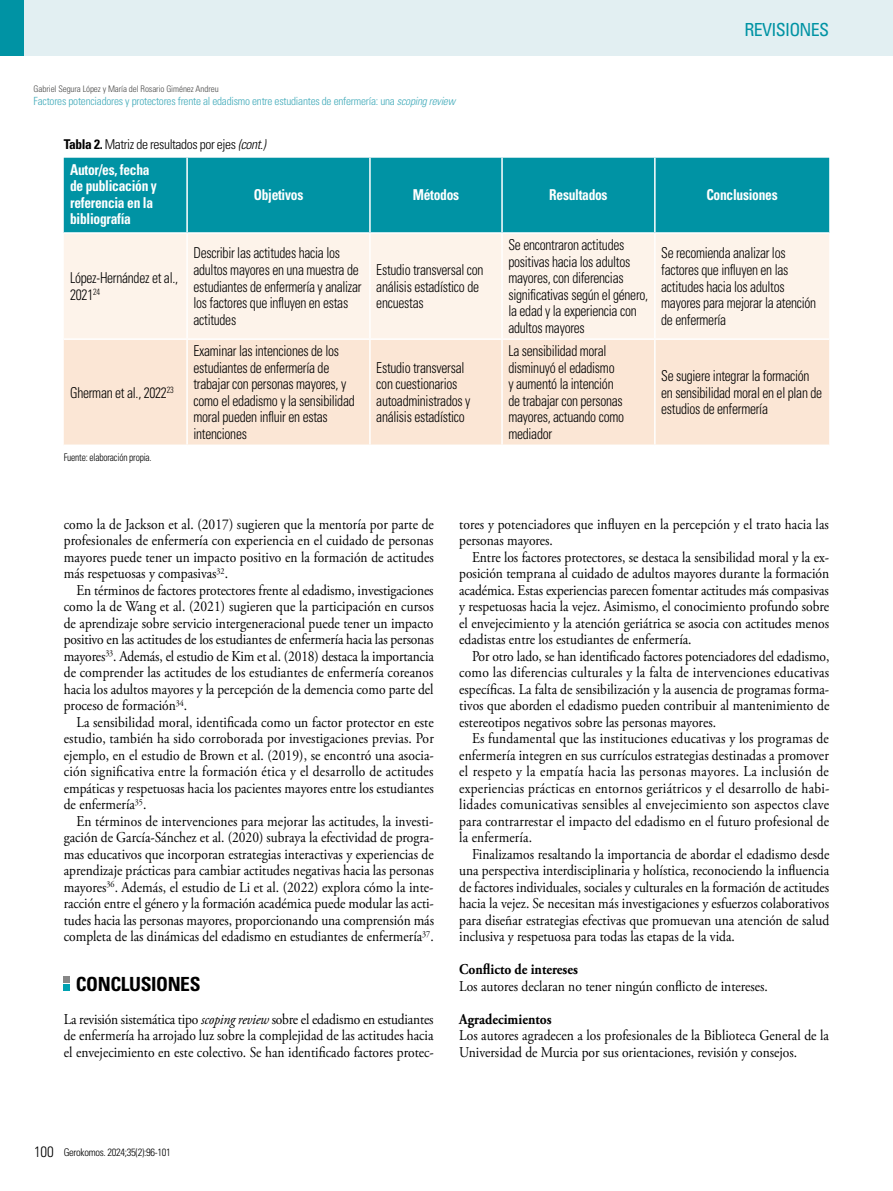
<style>
.page{position:relative;width:893px;height:1191px;background:#fff}
.page>*{position:absolute;margin:0;border:0;box-sizing:border-box;transform-origin:0 0}
.t1{font:700 condensed 19.5px "Univers LT Std";letter-spacing:-.02em;color:#000}
.t2{font:condensed 18px "Univers LT Std";letter-spacing:-.04em;color:#0093a4}
.t3{font:15px/16.5px "Adobe Garamond Pro";color:#000;text-align:justify;scale:.9 1}
.t4{font:300 condensed 15px/16.5px "Univers LT Std";letter-spacing:-.02em;color:#000;scale:.9 1}
.t5{font:700 condensed 15px/16.5px "Univers LT Std";letter-spacing:-.02em;color:#fff;scale:.9 1}
.t6{font:700 15px "Adobe Garamond Pro";color:#000;scale:.9 1}
.t7{font:300 condensed 13.5px "Univers LT Std";letter-spacing:-.03em;color:#000}
.t8{font:300 condensed 11.25px "Univers LT Std";letter-spacing:-.02em;color:#42abba}
.t9{font:300 condensed 10.5px "Univers LT Std";letter-spacing:-.02em;color:#000}
.t10{font:300 condensed 10.5px "Univers LT Std";letter-spacing:-.02em;color:#000;scale:.9 1}
.t11{font:300 condensed 9px "Univers LT Std";letter-spacing:-.01em;color:#4a4a49}
.s1{font-style:italic}
.s2{font-weight:700}
.s3{font-size:15px}
</style>
<div class="page">
<div style="left:0;top:0;width:893px;height:55px;background:#e2eff2"></div>
<div style="left:0;top:0;width:24px;height:55px;background:#0093a4"></div>
<svg style="left:64px;top:976px;width:6px;height:14px"></svg>
<div style="left:64px;top:158px;width:765px;height:74px;background:#0093a4"></div>
<div style="left:64px;top:234px;width:765px;height:104px;background:#fdf3ea"></div>
<div style="left:64px;top:340px;width:765px;height:104px;background:#fbe6d5"></div>
<hr style="left:186px;top:158px;width:2px;height:74px;background:#fff">
<hr style="left:369px;top:158px;width:2px;height:74px;background:#fff">
<hr style="left:501px;top:158px;width:2px;height:74px;background:#fff">
<hr style="left:654px;top:158px;width:2px;height:74px;background:#fff">
<hr style="left:186px;top:234px;width:2px;height:104px;background:#fff">
<hr style="left:369px;top:234px;width:2px;height:104px;background:#fff">
<hr style="left:501px;top:234px;width:2px;height:104px;background:#fff">
<hr style="left:654px;top:234px;width:2px;height:104px;background:#fff">
<hr style="left:186px;top:340px;width:2px;height:104px;background:#fff">
<hr style="left:369px;top:340px;width:2px;height:104px;background:#fff">
<hr style="left:501px;top:340px;width:2px;height:104px;background:#fff">
<hr style="left:654px;top:340px;width:2px;height:104px;background:#fff">
<p class="t11" style="left:34px;top:83px;width:187px">Gabriel Segura López y María del Rosario Giménez Andreu</p>
<p class="t8" style="left:34px;top:94px;width:423px">Factores potenciadores y protectores frente al edadismo entre estudiantes de enfermería: una <span class="s1">scoping review</span></p>
<p class="t2" style="left:745px;top:18px;width:86px">REVISIONES</p>
<p class="t7" style="left:64px;top:136px;width:203px"><span class="s2">Tabla 2.</span> Matriz de resultados por ejes <span class="s1">(cont.)</span></p>
<p class="t5" style="left:70px;top:161px;width:98px">Autor/es, fecha de publicación y referencia en la bibliografía</p>
<p class="t5" style="left:254px;top:186px;width:57px">Objetivos</p>
<p class="t5" style="left:413px;top:186px;width:53px">Métodos</p>
<p class="t5" style="left:549px;top:186px;width:66px">Resultados</p>
<p class="t5" style="left:706px;top:186px;width:81px">Conclusiones</p>
<p class="t4" style="left:70px;top:270px;width:121px">López-Hernández et al.,<br>2021<sup>24</sup></p>
<p class="t4" style="left:70px;top:384px;width:117px">Gherman et al., 2022<sup>23</sup></p>
<p class="t10" style="left:64px;top:451px;width:99px">Fuente: elaboración propia.</p>
<p class="t4" style="left:193px;top:245px;width:188px">Describir las actitudes hacia los adultos mayores en una muestra de estudiantes de enfermería y analizar los factores que influyen en estas actitudes</p>
<p class="t4" style="left:193px;top:343px;width:181px">Examinar las intenciones de los estudiantes de enfermería de trabajar con personas mayores, y como el edadismo y la sensibilidad moral pueden influir en estas intenciones</p>
<p class="t4" style="left:376px;top:261px;width:121px">Estudio transversal con análisis estadístico de encuestas</p>
<p class="t4" style="left:376px;top:359px;width:106px">Estudio transversal con cuestionarios autoadministrados y análisis estadístico</p>
<p class="t4" style="left:508px;top:237px;width:157px">Se encontraron actitudes positivas hacia los adultos mayores, con diferencias significativas según el género, la edad y la experiencia con adultos mayores</p>
<p class="t4" style="left:661px;top:245px;width:174px">Se recomienda analizar los factores que influyen en las actitudes hacia los adultos mayores para mejorar la atención de enfermería</p>
<p class="t4" style="left:508px;top:343px;width:130px">La sensibilidad moral disminuyó el edadismo<br>y aumentó la intención de trabajar con personas mayores, actuando como mediador</p>
<p class="t4" style="left:661px;top:367px;width:180px">Se sugiere integrar la formación en sensibilidad moral en el plan de estudios de enfermería</p>
<p class="t3" style="left:64px;top:516px;width:413px">como la de Jackson et al. (2017) sugieren que la mentoría por parte de profesionales de enfermería con experiencia en el cuidado de personas mayores puede tener un impacto positivo en la formación de actitudes más respetuosas y compasivas<sup>32</sup>.</p>
<p class="t3" style="left:64px;top:582px;width:413px;text-indent:13px">En términos de factores protectores frente al edadismo, investigaciones como la de Wang et al. (2021) sugieren que la participación en cursos de aprendizaje sobre servicio intergeneracional puede tener un impacto positivo en las actitudes de los estudiantes de enfermería hacia las personas mayores<sup>33</sup>. Además, el estudio de Kim et al. (2018) destaca la importancia de comprender las actitudes de los estudiantes de enfermería coreanos hacia los adultos mayores y la percepción de la demencia como parte del proceso de formación<sup>34</sup>.</p>
<p class="t3" style="left:64px;top:714px;width:413px;text-indent:13px">La sensibilidad moral, identificada como un factor protector en este estudio, también ha sido corroborada por investigaciones previas. Por ejemplo, en el estudio de Brown et al. (2019), se encontró una asocia&shy;ción significativa entre la formación ética y el desarrollo de actitudes empáticas y respetuosas hacia los pacientes mayores entre los estudiantes de enfermería<sup>35</sup>.</p>
<p class="t3" style="left:64px;top:813px;width:413px;text-indent:13px">En términos de intervenciones para mejorar las actitudes, la investi&shy;gación de García-Sánchez et al. (2020) subraya la efectividad de progra&shy;mas educativos que incorporan estrategias interactivas y experiencias de aprendizaje prácticas para cambiar actitudes negativas hacia las personas mayores<sup>36</sup>. Además, el estudio de Li et al. (2022) explora cómo la inte&shy;racción entre el género y la formación académica puede modular las acti&shy;tudes hacia las personas mayores, proporcionando una comprensión más completa de las dinámicas del edadismo en estudiantes de enfermería<sup>37</sup>.</p>
<h1 class="t1" style="left:76px;top:971px;width:126px">CONCLUSIONES</h1>
<p class="t3" style="left:64px;top:1011px;width:413px">La revisión sistemática tipo <span class="s1">scoping review</span> sobre el edadismo en estudiantes de enfermería ha arrojado luz sobre la complejidad de las actitudes hacia el envejecimiento en este colectivo. Se han identificado factores protec-</p>
<p class="t3" style="left:459px;top:516px;width:412px">tores y potenciadores que influyen en la percepción y el trato hacia las personas mayores.</p>
<p class="t3" style="left:459px;top:549px;width:413px;text-indent:13px">Entre los factores protectores, se destaca la sensibilidad moral y la ex&shy;posición temprana al cuidado de adultos mayores durante la formación académica. Estas experiencias parecen fomentar actitudes más compasivas y respetuosas hacia la vejez. Asimismo, el conocimiento profundo sobre el envejecimiento y la atención geriátrica se asocia con actitudes menos edadistas entre los estudiantes de enfermería.</p>
<p class="t3" style="left:459px;top:648px;width:413px;text-indent:13px">Por otro lado, se han identificado factores potenciadores del edadismo, como las diferencias culturales y la falta de intervenciones educativas específicas. La falta de sensibilización y la ausencia de programas forma&shy;tivos que aborden el edadismo pueden contribuir al mantenimiento de estereotipos negativos sobre las personas mayores.</p>
<p class="t3" style="left:459px;top:730px;width:413px;text-indent:13px">Es fundamental que las instituciones educativas y los programas de enfermería integren en sus currículos estrategias destinadas a promover el respeto y la empatía hacia las personas mayores. La inclusión de experiencias prácticas en entornos geriátricos y el desarrollo de habi&shy;lidades comunicativas sensibles al envejecimiento son aspectos clave para contrarrestar el impacto del edadismo en el futuro profesional de la enfermería.</p>
<p class="t3" style="left:459px;top:846px;width:413px;text-indent:13px">Finalizamos resaltando la importancia de abordar el edadismo desde una perspectiva interdisciplinaria y holística, reconociendo la influencia de factores individuales, sociales y culturales en la formación de actitudes hacia la vejez. Se necesitan más investigaciones y esfuerzos colaborativos para diseñar estrategias efectivas que promuevan una atención de salud inclusiva y respetuosa para todas las etapas de la vida.</p>
<p class="t6" style="left:459px;top:960px;width:133px">Conflicto de intereses</p>
<p class="t3" style="left:459px;top:978px;width:345px">Los autores declaran no tener ningún conflicto de intereses.</p>
<p class="t6" style="left:459px;top:1010px;width:104px">Agradecimientos</p>
<p class="t3" style="left:459px;top:1027px;width:412px">Los autores agradecen a los profesionales de la Biblioteca General de la<br>Universidad de Murcia por sus orientaciones, revisión y consejos.</p>
<p class="t9" style="left:34px;top:1145px;width:138px"><span class="s3">100</span> Gerokomos. 2024;35(2):96-101</p>
</div>
